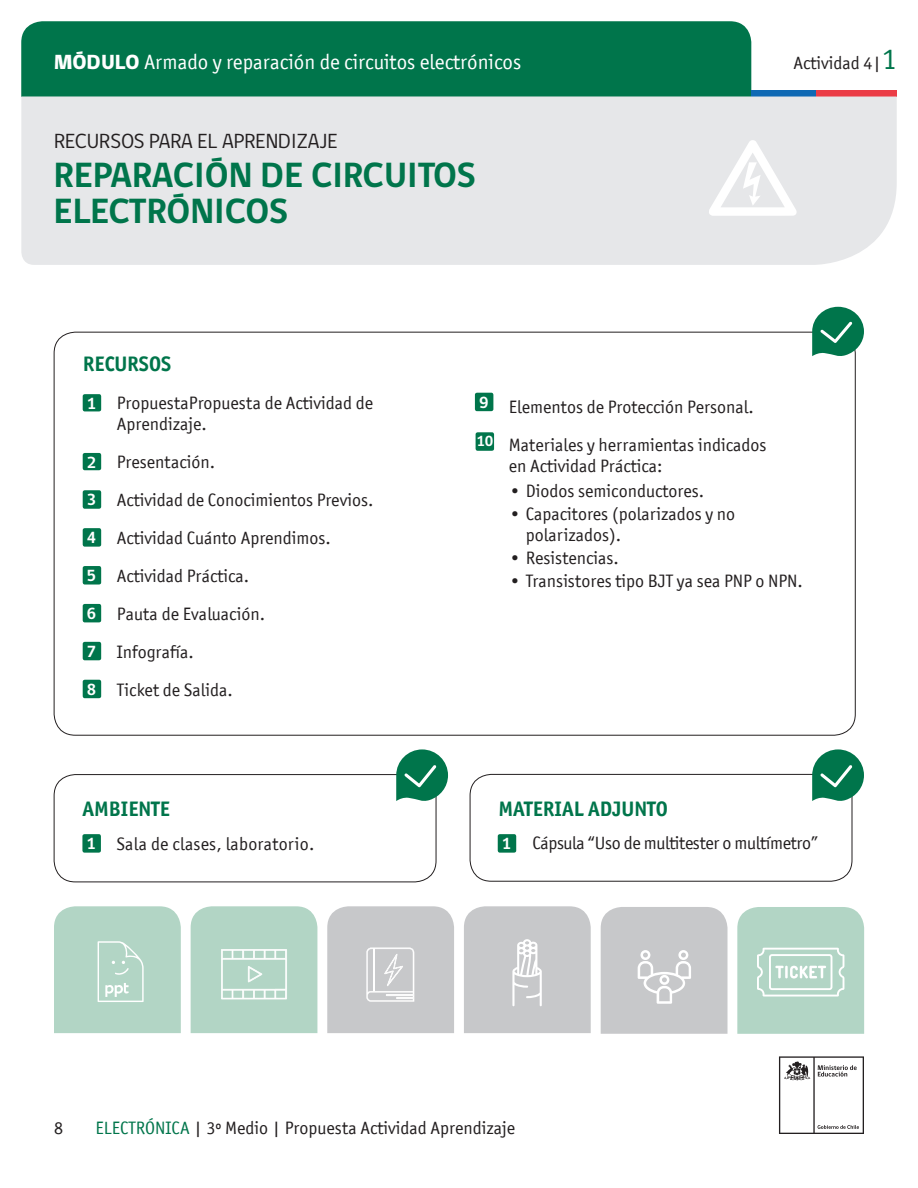
<style>
.page{position:relative;width:918px;height:1188px;background:#fff}
.page>*{position:absolute;margin:0;border:0;box-sizing:border-box;transform-origin:0 0}
.t1{font:700 36px/36px "gob CL";color:#00754b}
.t2{font:21px "Officina San ITC";color:#fff}
.t3{font:700 21px "Officina San ITC";color:#00754b}
.t4{font:21px "gob CL";color:#231f20}
.t5{font:18px/21px "Officina San ITC";color:#231f20}
.t6{font:18px "Officina San ITC";letter-spacing:-.02em;color:#231f20}
.t7{font:700 16.5px "gob CL";color:#fff}
.t8{font:700 15px "gob CL";color:#fff}
.s1{font-family:"gob CL";font-weight:800}
.s2{font-size:30px;color:#00754b}
.s3{color:#00754b}
</style>
<div class="page">
<svg style="left:779px;top:1056px;width:85px;height:78px"></svg>
<div style="left:21px;top:21px;width:730px;height:76px;background:#00754b"></div>
<div style="left:751px;top:90px;width:65px;height:7px;background:#0f69b4"></div>
<div style="left:816px;top:90px;width:81px;height:7px;background:#eb3c46"></div>
<div style="left:21px;top:97px;width:876px;height:168px;background:#e6e7e9"></div>
<div style="left:54px;top:906px;width:127px;height:127px;background:#b2d5c5"></div>
<svg style="left:737px;top:907px;width:127px;height:127px;background:#b8d8ca"></svg>
<svg style="left:709px;top:140px;width:88px;height:76px"></svg>
<svg style="left:191px;top:906px;width:126px;height:127px;background:#b6d7c8"></svg>
<svg style="left:601px;top:907px;width:127px;height:127px;background:#cacbcd"></svg>
<svg style="left:327px;top:906px;width:127px;height:127px;background:#c9cacc"></svg>
<hr style="left:373px;top:948px;width:2px;height:43px;background:#fff">
<svg style="left:464px;top:906px;width:127px;height:127px;background:#cacbcd"></svg>
<div style="left:54px;top:774px;width:382px;height:108px;border:1px solid #231f20;border-radius:21px"></div>
<svg style="left:812px;top:307px;width:52px;height:51px"></svg>
<div style="left:83px;top:394px;width:18px;height:17px;background:#00754b;border-radius:2px"></div>
<div style="left:83px;top:453px;width:18px;height:17px;background:#00754b;border-radius:2px"></div>
<div style="left:83px;top:490px;width:18px;height:19px;background:#00754b;border-radius:2px"></div>
<div style="left:83px;top:528px;width:18px;height:19px;background:#00754b;border-radius:2px"></div>
<div style="left:83px;top:566px;width:18px;height:19px;background:#00754b;border-radius:2px"></div>
<div style="left:83px;top:604px;width:18px;height:18px;background:#00754b;border-radius:2px"></div>
<div style="left:83px;top:642px;width:18px;height:18px;background:#00754b;border-radius:2px"></div>
<div style="left:83px;top:680px;width:18px;height:18px;background:#00754b;border-radius:2px"></div>
<div style="left:475px;top:393px;width:18px;height:18px;background:#00754b;border-radius:2px"></div>
<div style="left:476px;top:432px;width:18px;height:19px;background:#00754b;border-radius:2px"></div>
<div style="left:470px;top:774px;width:382px;height:108px;border:1px solid #231f20;border-radius:21px"></div>
<svg style="left:812px;top:749px;width:52px;height:53px"></svg>
<div style="left:498px;top:834px;width:18px;height:19px;background:#00754b;border-radius:2px"></div>
<div style="left:82px;top:834px;width:19px;height:19px;background:#00754b;border-radius:2px"></div>
<svg style="left:396px;top:749px;width:52px;height:53px"></svg>
<p class="t2" style="left:54px;top:50px;width:469px"><span class="s1">MÓDULO</span> Armado y reparación de circuitos electrónicos</p>
<p class="t5" style="left:794px;top:53px;width:105px">Actividad 4|<span class="s2">1</span></p>
<p class="t4" style="left:54px;top:127px;width:285px">RECURSOS PARA EL APRENDIZAJE</p>
<p class="t1" style="left:54px;top:158px;width:424px">REPARACIÓN DE CIRCUITOS<br>ELECTRÓNICOS</p>
<p class="t3" style="left:83px;top:351px;width:90px">RECURSOS</p>
<p class="t5" style="left:117px;top:393px;width:258px">PropuestaPropuesta de Actividad de<br>Aprendizaje.</p>
<p class="t5" style="left:117px;top:452px;width:100px">Presentación.</p>
<p class="t5" style="left:117px;top:490px;width:258px">Actividad de Conocimientos Previos.</p>
<p class="t5" style="left:117px;top:528px;width:216px">Actividad Cuánto Aprendimos.</p>
<p class="t5" style="left:117px;top:566px;width:134px">Actividad Práctica.</p>
<p class="t5" style="left:117px;top:604px;width:150px">Pauta de Evaluación.</p>
<p class="t5" style="left:117px;top:642px;width:78px">Infografía.</p>
<p class="t5" style="left:117px;top:680px;width:117px">Ticket de Salida.</p>
<p class="t7" style="left:87px;top:392px;width:11px">1</p>
<p class="t7" style="left:87px;top:451px;width:11px">2</p>
<p class="t7" style="left:87px;top:488px;width:11px">3</p>
<p class="t7" style="left:87px;top:526px;width:11px">4</p>
<p class="t7" style="left:87px;top:564px;width:11px">5</p>
<p class="t7" style="left:87px;top:602px;width:11px">6</p>
<p class="t7" style="left:87px;top:640px;width:11px">7</p>
<p class="t7" style="left:87px;top:678px;width:11px">8</p>
<p class="t7" style="left:479px;top:391px;width:11px">9</p>
<p class="t8" style="left:476px;top:431px;width:18px">10</p>
<p class="t5" style="left:509px;top:396px;width:247px">Elementos de Protección Personal.</p>
<p class="t5" style="left:509px;top:434px;width:259px">Materiales y herramientas indicados en Actividad Práctica:</p>
<p class="t5" style="left:509px;top:480px;width:197px">• Diodos semiconductores.</p>
<p class="t5" style="left:526px;top:504px;width:211px;text-indent:-17px">• Capacitores (polarizados y no polarizados).</p>
<p class="t5" style="left:509px;top:548px;width:111px">• Resistencias.</p>
<p class="t5" style="left:509px;top:571px;width:295px">• Transistores tipo BJT ya sea PNP o NPN.</p>
<p class="t3" style="left:498px;top:795px;width:171px">MATERIAL ADJUNTO</p>
<p class="t3" style="left:82px;top:796px;width:89px">AMBIENTE</p>
<p class="t5" style="left:116px;top:834px;width:199px">Sala de clases, laboratorio.</p>
<p class="t7" style="left:87px;top:832px;width:11px">1</p>
<p class="t7" style="left:502px;top:832px;width:11px">1</p>
<p class="t6" style="left:532px;top:833px;width:287px">Cápsula “Uso de multitester o multímetro”</p>
<p class="t5" style="left:54px;top:1117px;width:10px">8</p>
<p class="t5" style="left:95px;top:1117px;width:421px"><span class="s3">ELECTRÓNICA</span> | 3º Medio | Propuesta Actividad Aprendizaje</p>
</div>
